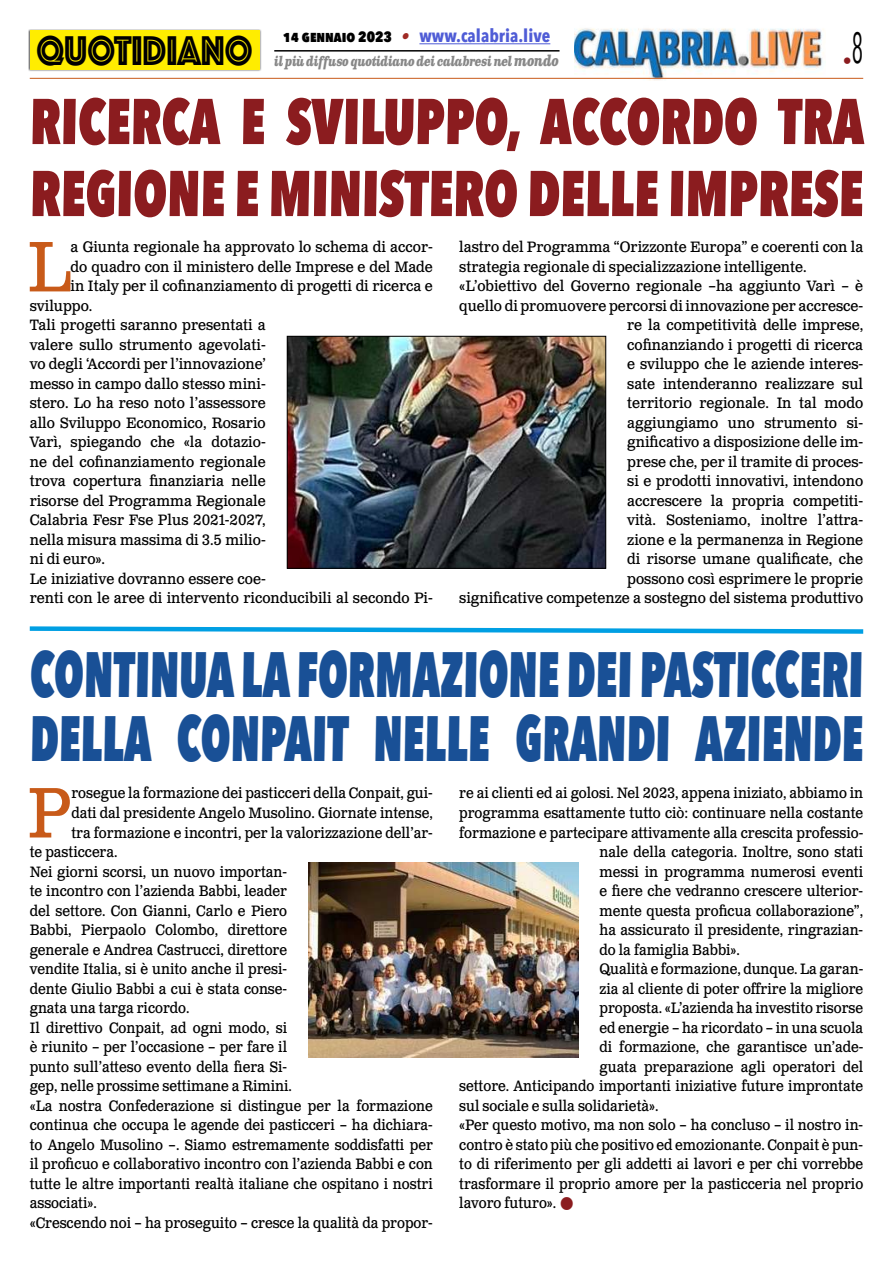
<style>
.page{position:relative;width:893px;height:1263px;background:#fff}
.page>*{position:absolute;margin:0;border:0;box-sizing:border-box;transform-origin:0 0}
.t1{font:71.25px "Clarendon Text Pro";color:#c85a19;scale:.93 1}
.t2{font:71.25px "Clarendon Text Pro";color:#c85a19;scale:.9 1}
.t3{font:800 63.9px/64.5px "Avenir Next Condensed";color:#195096;scale:.73 1}
.t4{font:800 63.9px/72px "Avenir Next Condensed";color:#8b1c1f;scale:.83 1}
.t5{font:43.2px "Phosphate Inline";color:#000;scale:.87 1}
.t6{font:700 18px "Avenir Next Condensed";color:#4f5cd6}
.t7{font:18px "Avenir Next Condensed";color:#8b1c1f}
.t8{font:15px "Clarendon Text Pro";color:#000;scale:.9 1}
.t9{font:15px "Clarendon Text Pro";color:#000;scale:.93 1}
.t10{font:italic 700 13.5px "Clarendon Text Pro";letter-spacing:-.05em;color:#878787;scale:.79 1}
.s1{font-weight:800;font-size:15px;color:#000}
.s2{font-family:"Clarendon Text Pro";font-style:italic;font-size:16.5px;color:#a02a25}
.s3{font-size:15px}
</style>
<div class="page">
<img style="left:574px;top:28px;width:252px;height:53px">
<hr style="left:30px;top:78px;width:833px;height:1px;background:#c85a19">
<div style="left:28px;top:29px;width:233px;height:43px;background:#000;opacity:.75"></div>
<div style="left:30px;top:31px;width:229px;height:39px;background:#ffed00"></div>
<hr style="left:419px;top:43px;width:131px;height:1px;background:#4f5cd6">
<hr style="left:274px;top:50px;width:285px;height:2px;background:#000">
<img style="left:289px;top:338px;width:315px;height:228px">
<div style="left:287px;top:336px;width:319px;height:232px;border:1px solid #000"></div>
<svg style="left:29px;top:626px;width:835px;height:8px"></svg>
<img style="left:308px;top:863px;width:270px;height:195px">
<h3 class="t5" style="left:36px;top:20px;width:250px">QUOTIDIANO</h3>
<p class="t6" style="left:283px;top:25px;width:269px"><span class="s1">14 gennaio 2023</span> <span class="s2">•</span> www.calabria.live</p>
<p class="t10" style="left:274px;top:53px;width:362px">il più diffuso quotidiano dei calabresi nel <span class="s3">mondo</span></p>
<p class="t7" style="left:843px;top:46px;width:22px">•<sup>8</sup></p>
<h2 class="t4" style="left:30px;top:85px;width:1007px">RICERCA E SVILUPPO, ACCORDO TRA<br>REGIONE E MINISTERO DELLE IMPRESE</h2>
<h1 class="t1" style="left:27px;top:224px;width:48px">L</h1>
<p class="t9" style="left:71px;top:238px;width:391px">a Giunta regionale ha approvato lo schema di accor-</p>
<p class="t9" style="left:71px;top:258px;width:391px">do quadro con il ministero delle Imprese e del Made</p>
<p class="t9" style="left:71px;top:277px;width:391px">in Italy per il cofinanziamento di progetti di ricerca e</p>
<p class="t9" style="left:30px;top:297px;width:69px">sviluppo.</p>
<p class="t9" style="left:30px;top:316px;width:255px">Tali progetti saranno presentati a</p>
<p class="t9" style="left:30px;top:336px;width:255px">valere sullo strumento agevolati-</p>
<p class="t9" style="left:30px;top:355px;width:255px">vo degli ‘Accordi per l’innovazione’</p>
<p class="t9" style="left:30px;top:375px;width:255px">messo in campo dallo stesso mini-</p>
<p class="t9" style="left:30px;top:394px;width:255px">stero. Lo ha reso noto l’assessore</p>
<p class="t9" style="left:30px;top:414px;width:255px">allo Sviluppo Economico, Rosario</p>
<p class="t9" style="left:30px;top:433px;width:255px">Varì, spiegando che «la dotazio-</p>
<p class="t9" style="left:30px;top:453px;width:255px">ne del cofinanziamento regionale</p>
<p class="t9" style="left:30px;top:472px;width:255px">trova copertura finanziaria nelle</p>
<p class="t9" style="left:30px;top:492px;width:255px">risorse del Programma Regionale</p>
<p class="t9" style="left:30px;top:511px;width:255px">Calabria Fesr Fse Plus 2021-2027,</p>
<p class="t9" style="left:30px;top:531px;width:255px">nella misura massima di 3.5 milio-</p>
<p class="t9" style="left:30px;top:550px;width:83px">ni di euro».</p>
<p class="t9" style="left:30px;top:570px;width:255px">Le iniziative dovranno essere coe-</p>
<p class="t9" style="left:30px;top:589px;width:435px">renti con le aree di intervento riconducibili al secondo Pi-</p>
<p class="t9" style="left:459px;top:238px;width:436px">lastro del Programma “Orizzonte Europa” e coerenti con la</p>
<p class="t9" style="left:459px;top:258px;width:375px">strategia regionale di specializzazione intelligente.</p>
<p class="t9" style="left:459px;top:277px;width:436px">«L’obiettivo del Governo regionale –ha aggiunto Varì – è</p>
<p class="t9" style="left:459px;top:297px;width:436px">quello di promuovere percorsi di innovazione per accresce-</p>
<p class="t9" style="left:627px;top:316px;width:255px">re la competitività delle imprese,</p>
<p class="t9" style="left:627px;top:336px;width:255px">cofinanziando i progetti di ricerca</p>
<p class="t9" style="left:627px;top:355px;width:255px">e sviluppo che le aziende interes-</p>
<p class="t9" style="left:627px;top:375px;width:255px">sate intenderanno realizzare sul</p>
<p class="t9" style="left:627px;top:394px;width:255px">territorio regionale. In tal modo</p>
<p class="t9" style="left:627px;top:414px;width:255px">aggiungiamo uno strumento si-</p>
<p class="t9" style="left:627px;top:433px;width:255px">gnificativo a disposizione delle im-</p>
<p class="t9" style="left:627px;top:453px;width:255px">prese che, per il tramite di proces-</p>
<p class="t9" style="left:627px;top:472px;width:255px">si e prodotti innovativi, intendono</p>
<p class="t9" style="left:627px;top:492px;width:255px">accrescere la propria competiti-</p>
<p class="t9" style="left:627px;top:511px;width:255px">vità. Sosteniamo, inoltre l’attra-</p>
<p class="t9" style="left:627px;top:531px;width:255px">zione e la permanenza in Regione</p>
<p class="t9" style="left:627px;top:550px;width:255px">di risorse umane qualificate, che</p>
<p class="t9" style="left:627px;top:570px;width:255px">possono così esprimere le proprie</p>
<p class="t9" style="left:459px;top:589px;width:436px">significative competenze a sostegno del sistema produttivo</p>
<h2 class="t3" style="left:30px;top:641px;width:1145px">CONTINUA LA FORMAZIONE DEI PASTICCERI<br>DELLA CONPAIT NELLE GRANDI AZIENDE</h2>
<h1 class="t2" style="left:27px;top:770px;width:51px">P</h1>
<p class="t8" style="left:71px;top:784px;width:403px">rosegue la formazione dei pasticceri della Conpait, gui-</p>
<p class="t8" style="left:459px;top:784px;width:450px">re ai clienti ed ai golosi. Nel 2023, appena iniziato, abbiamo in</p>
<p class="t8" style="left:459px;top:804px;width:450px">programma esattamente tutto ciò: continuare nella costante</p>
<p class="t8" style="left:459px;top:823px;width:450px">formazione e partecipare attivamente alla crescita professio-</p>
<p class="t8" style="left:599px;top:843px;width:295px">nale della categoria. Inoltre, sono stati</p>
<p class="t8" style="left:599px;top:862px;width:294px">messi in programma numerosi eventi</p>
<p class="t8" style="left:599px;top:882px;width:294px">e fiere che vedranno crescere ulterior-</p>
<p class="t8" style="left:599px;top:901px;width:295px">mente questa proficua collaborazione”,</p>
<p class="t8" style="left:599px;top:921px;width:294px">ha assicurato il presidente, ringrazian-</p>
<p class="t8" style="left:599px;top:940px;width:158px">do la famiglia Babbi».</p>
<p class="t8" style="left:599px;top:960px;width:295px">Qualità e formazione, dunque. La garan-</p>
<p class="t8" style="left:599px;top:979px;width:295px">zia al cliente di poter offrire la migliore</p>
<p class="t8" style="left:599px;top:999px;width:295px">proposta. «L’azienda ha investito risorse</p>
<p class="t8" style="left:599px;top:1018px;width:294px">ed energie – ha ricordato – in una scuola</p>
<p class="t8" style="left:599px;top:1038px;width:295px">di formazione, che garantisce un’ade-</p>
<p class="t8" style="left:599px;top:1057px;width:294px">guata preparazione agli operatori del</p>
<p class="t8" style="left:459px;top:1077px;width:450px">settore. Anticipando importanti iniziative future improntate</p>
<p class="t8" style="left:459px;top:1096px;width:223px">sul sociale e sulla solidarietà».</p>
<p class="t8" style="left:459px;top:1116px;width:450px">«Per questo motivo, ma non solo – ha concluso – il nostro in-</p>
<p class="t8" style="left:459px;top:1135px;width:450px">contro è stato più che positivo ed emozionante. Conpait è pun-</p>
<p class="t8" style="left:459px;top:1155px;width:450px">to di riferimento per gli addetti ai lavori e per chi vorrebbe</p>
<p class="t8" style="left:459px;top:1174px;width:450px">trasformare il proprio amore per la pasticceria nel proprio</p>
<p class="t8" style="left:459px;top:1194px;width:109px">lavoro futuro».</p>
<p class="t8" style="left:71px;top:804px;width:403px">dati dal presidente Angelo Musolino. Giornate intense,</p>
<p class="t8" style="left:71px;top:823px;width:403px">tra formazione e incontri, per la valorizzazione dell’ar-</p>
<p class="t8" style="left:30px;top:843px;width:99px">te pasticcera.</p>
<p class="t8" style="left:30px;top:862px;width:287px">Nei giorni scorsi, un nuovo importan-</p>
<p class="t8" style="left:30px;top:882px;width:287px">te incontro con l’azienda Babbi, leader</p>
<p class="t8" style="left:30px;top:901px;width:287px">del settore. Con Gianni, Carlo e Piero</p>
<p class="t8" style="left:30px;top:921px;width:287px">Babbi, Pierpaolo Colombo, direttore</p>
<p class="t8" style="left:30px;top:940px;width:287px">generale e Andrea Castrucci, direttore</p>
<p class="t8" style="left:30px;top:960px;width:287px">vendite Italia, si è unito anche il presi-</p>
<p class="t8" style="left:30px;top:979px;width:287px">dente Giulio Babbi a cui è stata conse-</p>
<p class="t8" style="left:30px;top:999px;width:179px">gnata una targa ricordo.</p>
<p class="t8" style="left:30px;top:1018px;width:287px">Il direttivo Conpait, ad ogni modo, si</p>
<p class="t8" style="left:30px;top:1038px;width:287px">è riunito – per l’occasione – per fare il</p>
<p class="t8" style="left:30px;top:1057px;width:287px">punto sull’atteso evento della fiera Si-</p>
<p class="t8" style="left:30px;top:1077px;width:293px">gep, nelle prossime settimane a Rimini.</p>
<p class="t8" style="left:30px;top:1096px;width:449px">«La nostra Confederazione si distingue per la formazione</p>
<p class="t8" style="left:30px;top:1116px;width:449px">continua che occupa le agende dei pasticceri – ha dichiara-</p>
<p class="t8" style="left:30px;top:1135px;width:449px">to Angelo Musolino –. Siamo estremamente soddisfatti per</p>
<p class="t8" style="left:30px;top:1155px;width:449px">il proficuo e collaborativo incontro con l’azienda Babbi e con</p>
<p class="t8" style="left:30px;top:1174px;width:449px">tutte le altre importanti realtà italiane che ospitano i nostri</p>
<p class="t8" style="left:30px;top:1194px;width:76px">associati».</p>
<p class="t8" style="left:30px;top:1213px;width:449px">«Crescendo noi – ha proseguito – cresce la qualità da propor-</p>
</div>
